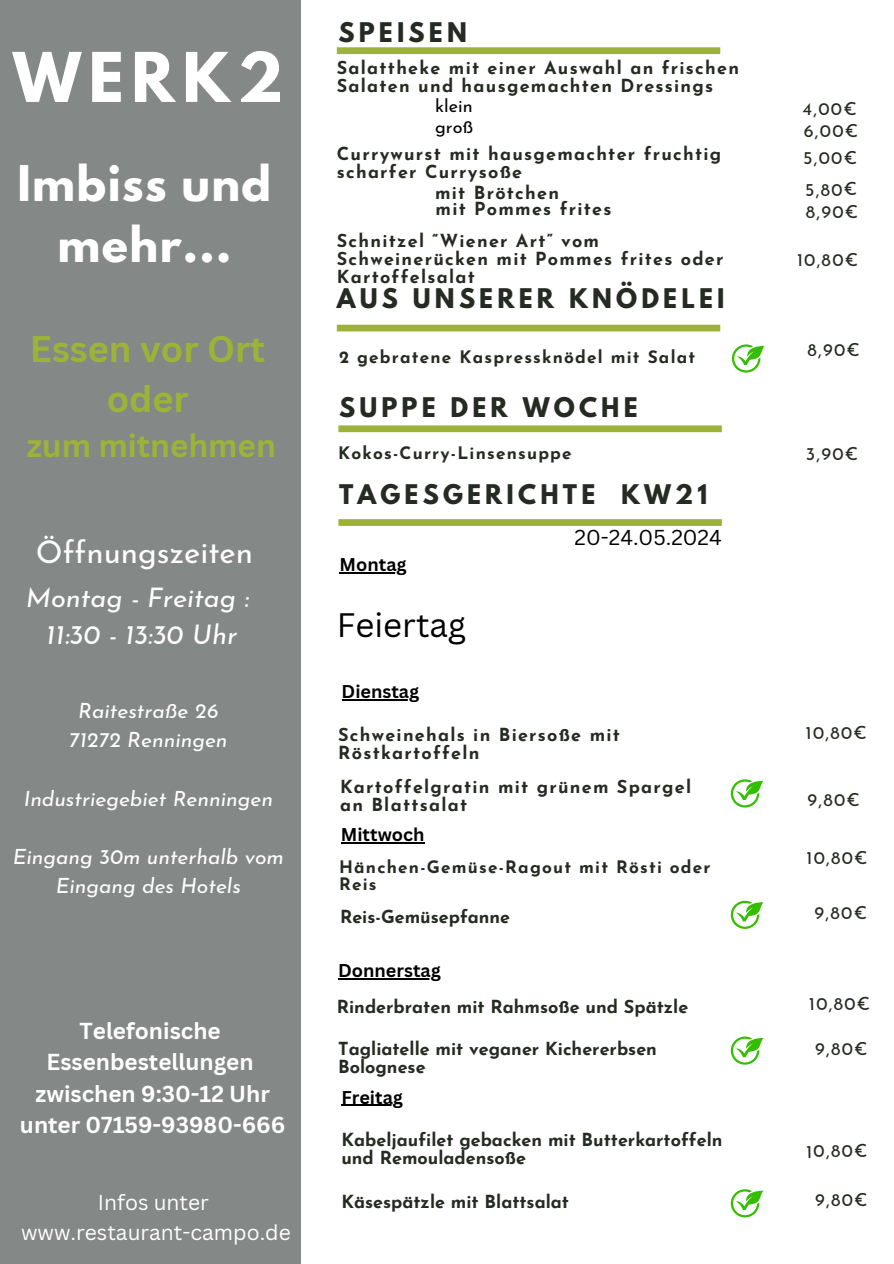
<style>
.page{position:relative;width:894px;height:1264px;background:#fff}
.page>*{position:absolute;margin:0;border:0;box-sizing:border-box;transform-origin:0 0}
.t1{font:700 60.6px "League Spartan";letter-spacing:.125em;color:#fff}
.t2{font:700 43.5px/60.8px "League Spartan";letter-spacing:.035em;color:#fff;text-align:center}
.t3{font:700 36px/49.5px "Canva Sans";color:#9db338;text-align:center}
.t4{font:33px "Canva Sans";color:#000}
.t5{font:700 31.5px "Canva Sans";color:#9db338}
.t6{font:31.2px "Josefin Sans";color:#fff}
.t7{font:italic 27px/37.2px "Josefin Sans";color:#fff;text-align:center}
.t8{font:700 24px "League Spartan";letter-spacing:.175em;color:#252b22}
.t9{font:700 22.5px/31.5px "Canva Sans";color:#fff;text-align:center}
.t10{font:italic 21px/29.2px "Josefin Sans";color:#fff;text-align:center}
.t11{font:21px "Canva Sans";color:#fff}
.t12{font:21px "Canva Sans";color:#000}
.t13{font:700 18px/18px "Josefin Sans";letter-spacing:.07em;color:#252b22}
.t14{font:700 18px/18px "Josefin Sans";color:#252b22}
.t15{font:18px "Josefin Sans";letter-spacing:.07em;color:#252b22}
.t16{font:700 18px "Canva Sans";color:#000}
.t17{font:18px "Josefin Sans";color:#000}
.t18{font:700 17.25px/16.8px "Josefin Sans";letter-spacing:.07em;color:#252b22}
</style>
<div class="page">
<div style="left:0;top:0;width:301px;height:1263px;background:#848886"></div>
<div style="left:337px;top:47px;width:383px;height:7px;background:#9db338"></div>
<div style="left:337px;top:325px;width:383px;height:6px;background:#9db338"></div>
<div style="left:338px;top:425px;width:383px;height:7px;background:#9db338"></div>
<div style="left:338px;top:519px;width:383px;height:7px;background:#9db338"></div>
<svg style="left:730px;top:1189px;width:33px;height:28px"></svg>
<svg style="left:730px;top:900px;width:33px;height:28px"></svg>
<svg style="left:731px;top:344px;width:33px;height:28px"></svg>
<hr style="left:339px;top:572px;width:67px;height:1px;background:#000">
<hr style="left:341px;top:699px;width:78px;height:1px;background:#000">
<hr style="left:341px;top:842px;width:83px;height:1px;background:#000">
<hr style="left:341px;top:1104px;width:62px;height:1px;background:#000">
<hr style="left:338px;top:978px;width:103px;height:1px;background:#000">
<svg style="left:730px;top:779px;width:33px;height:28px"></svg>
<svg style="left:730px;top:1036px;width:33px;height:28px"></svg>
<h4 class="t1" style="left:13px;top:47px;width:272px">WERK2</h4>
<h5 class="t2" style="left:17px;top:159px;width:255px">Imbiss und mehr...</h5>
<p class="t3" style="left:30px;top:323px;width:237px">Essen vor Ort oder</p>
<p class="t5" style="left:27px;top:423px;width:250px">zum mitnehmen</p>
<p class="t6" style="left:36px;top:539px;width:219px">Öffnungszeiten</p>
<p class="t7" style="left:26px;top:581px;width:224px">Montag - Freitag :<br>11:30 - 13:30 Uhr</p>
<p class="t10" style="left:78px;top:698px;width:142px">Raitestraße 26</p>
<p class="t10" style="left:69px;top:727px;width:160px">71272 Renningen</p>
<p class="t10" style="left:24px;top:785px;width:250px">Industriegebiet Renningen</p>
<p class="t10" style="left:13px;top:844px;width:272px">Eingang 30m unterhalb vom<br>Eingang des Hotels</p>
<p class="t9" style="left:47px;top:1014px;width:208px">Telefonische<br>Essenbestellungen</p>
<p class="t9" style="left:36px;top:1077px;width:236px">zwischen 9:30-12 Uhr</p>
<p class="t9" style="left:20px;top:1108px;width:267px">unter 07159-93980-666</p>
<p class="t11" style="left:98px;top:1187px;width:113px">Infos unter</p>
<p class="t11" style="left:21px;top:1217px;width:271px">www.restaurant-campo.de</p>
<p class="t8" style="left:338px;top:20px;width:130px">SPEISEN</p>
<p class="t13" style="left:337px;top:60px;width:403px">Salattheke mit einer Auswahl an frischen<br>Salaten und hausgemachten Dressings</p>
<p class="t17" style="left:435px;top:98px;width:39px">klein</p>
<p class="t17" style="left:435px;top:119px;width:40px">groß</p>
<p class="t13" style="left:337px;top:146px;width:386px">Currywurst mit hausgemachter fruchtig scharfer Currysoße</p>
<p class="t13" style="left:435px;top:185px;width:125px">mit Brötchen</p>
<p class="t13" style="left:435px;top:201px;width:177px">mit Pommes frites</p>
<p class="t13" style="left:337px;top:233px;width:388px">Schnitzel “Wiener Art” vom<br>Schweinerücken mit Pommes frites oder<br>Kartoffelsalat</p>
<p class="t8" style="left:337px;top:287px;width:389px">AUS UNSERER KNÖDELEI</p>
<h1 class="t18" style="left:339px;top:350px;width:358px">2 gebratene Kaspressknödel mit Salat</h1>
<p class="t8" style="left:339px;top:395px;width:300px">SUPPE DER WOCHE</p>
<p class="t18" style="left:338px;top:446px;width:235px">Kokos-Curry-Linsensuppe</p>
<p class="t8" style="left:339px;top:482px;width:370px">TAGESGERICHTE KW21</p>
<p class="t16" style="left:339px;top:552px;width:68px">Montag</p>
<p class="t4" style="left:337px;top:602px;width:131px">Feiertag</p>
<p class="t16" style="left:341px;top:679px;width:79px">Dienstag</p>
<p class="t12" style="left:574px;top:523px;width:149px">20-24.05.2024</p>
<p class="t13" style="left:338px;top:727px;width:283px">Schweinehals in Biersoße mit<br>Röstkartoffeln</p>
<h2 class="t13" style="left:340px;top:779px;width:352px">Kartoffelgratin mit grünem Spargel</h2>
<h3 class="t13" style="left:340px;top:797px;width:129px">an Blattsalat</h3>
<p class="t16" style="left:341px;top:822px;width:85px">Mittwoch</p>
<p class="t18" style="left:339px;top:859px;width:373px">Hänchen-Gemüse-Ragout mit Rösti oder<br>Reis</p>
<p class="t14" style="left:340px;top:909px;width:172px">Reis-Gemüsepfanne</p>
<p class="t16" style="left:338px;top:958px;width:104px">Donnerstag</p>
<p class="t14" style="left:337px;top:999px;width:353px">Rinderbraten mit Rahmsoße und Spätzle</p>
<p class="t14" style="left:338px;top:1041px;width:320px">Tagliatelle mit veganer Kichererbsen<br>Bolognese</p>
<p class="t16" style="left:341px;top:1084px;width:63px">Freitag</p>
<p class="t14" style="left:341px;top:1132px;width:382px">Kabeljaufilet gebacken mit Butterkartoffeln und Remouladensoße</p>
<p class="t14" style="left:341px;top:1194px;width:229px">Käsespätzle mit Blattsalat</p>
<p class="t15" style="left:802px;top:102px;width:56px">4,00€</p>
<p class="t15" style="left:802px;top:150px;width:56px">5,00€</p>
<p class="t15" style="left:804px;top:183px;width:54px;rotate:-1deg">5,80€</p>
<p class="t15" style="left:805px;top:204px;width:54px">8,90€</p>
<p class="t15" style="left:796px;top:252px;width:63px">10,80€</p>
<p class="t15" style="left:803px;top:123px;width:56px">6,00€</p>
<p class="t15" style="left:807px;top:342px;width:54px">8,90€</p>
<p class="t15" style="left:805px;top:446px;width:54px">3,90€</p>
<p class="t15" style="left:805px;top:726px;width:63px;rotate:-1deg">10,80€</p>
<p class="t15" style="left:807px;top:792px;width:54px">9,80€</p>
<p class="t15" style="left:806px;top:850px;width:63px">10,80€</p>
<p class="t15" style="left:814px;top:906px;width:54px">9,80€</p>
<p class="t15" style="left:808px;top:996px;width:63px;rotate:-1deg">10,80€</p>
<p class="t15" style="left:815px;top:1041px;width:54px">9,80€</p>
<p class="t15" style="left:805px;top:1144px;width:63px;rotate:-1deg">10,80€</p>
<h4 class="t15" style="left:815px;top:1192px;width:54px">9,80€</h4>
</div>
